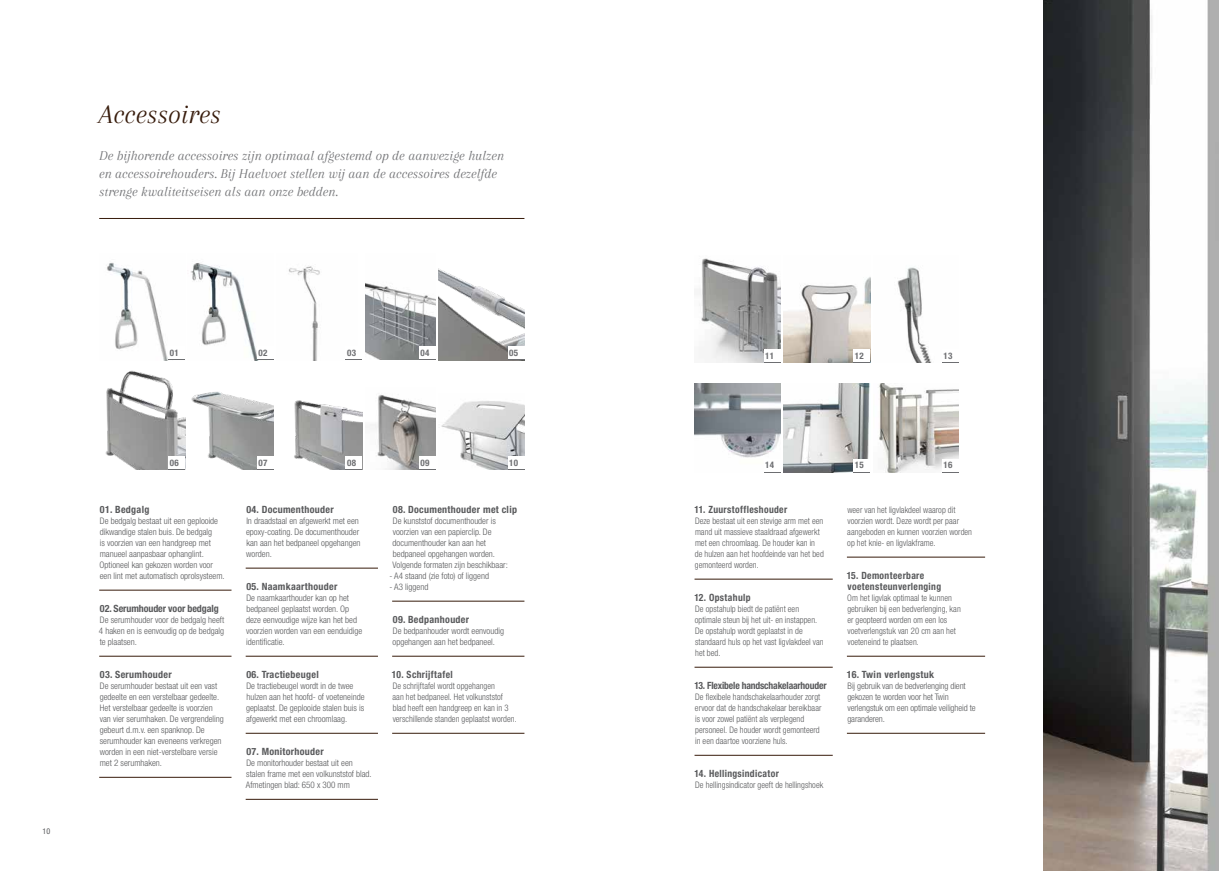
<style>
.page{position:relative;width:1219px;height:871px;background:#fff}
.page>*{position:absolute;margin:0;border:0;box-sizing:border-box;transform-origin:0 0}
.t1{font:italic 28px "Arapey";color:#371b0b}
.t2{font:italic 14px/18px "Arapey";color:#6d6e71}
.t3{font:700 condensed 10px "Helvetica Neue LT Std";letter-spacing:.03em;color:#58595b}
.t4{font:700 condensed 10px/11px "Helvetica Neue LT Std";letter-spacing:.03em;color:#58595b;scale:.96 1}
.t5{font:700 condensed 10px "Helvetica Neue LT Std";letter-spacing:-.015em;color:#58595b;scale:.96 1}
.t6{font:700 condensed 10px "Helvetica Neue LT Std";letter-spacing:-.01em;color:#58595b}
.t7{font:300 condensed 9px/11px "Helvetica Neue LT Std";color:#58595b}
.t8{font:300 condensed 9px/11px "Helvetica Neue LT Std";color:#58595b;scale:.96 1}
.t9{font:700 condensed 9px "Helvetica Neue LT Std";letter-spacing:.03em;color:#6d6e71}
.t10{font:condensed 8px "Helvetica Neue LT Std";color:#58595b}
</style>
<div class="page">
<img style="left:879px;top:384px;width:80px;height:88px">
<img style="left:699px;top:258px;width:81px;height:105px">
<svg style="left:764px;top:361px;width:16px;height:2px"></svg>
<div style="left:764px;top:349px;width:16px;height:12px;background:#fff"></div>
<img style="left:783px;top:277px;width:87px;height:86px">
<img style="left:897px;top:267px;width:35px;height:96px">
<img style="left:694px;top:384px;width:86px;height:74px">
<svg style="left:853px;top:361px;width:17px;height:2px"></svg>
<div style="left:853px;top:349px;width:17px;height:12px;background:#fff"></div>
<svg style="left:942px;top:362px;width:17px;height:1px"></svg>
<img style="left:783px;top:384px;width:87px;height:88px">
<svg style="left:853px;top:471px;width:17px;height:1px"></svg>
<div style="left:853px;top:459px;width:17px;height:12px;background:#fff"></div>
<img style="left:107px;top:263px;width:61px;height:97px">
<svg style="left:168px;top:359px;width:17px;height:1px"></svg>
<img style="left:191px;top:263px;width:66px;height:97px">
<img style="left:289px;top:266px;width:57px;height:94px">
<img style="left:365px;top:283px;width:71px;height:76px">
<img style="left:439px;top:269px;width:85px;height:91px">
<svg style="left:257px;top:359px;width:17px;height:1px"></svg>
<svg style="left:346px;top:359px;width:16px;height:1px"></svg>
<svg style="left:419px;top:358px;width:17px;height:2px"></svg>
<div style="left:419px;top:346px;width:17px;height:12px;background:#fff"></div>
<svg style="left:508px;top:358px;width:16px;height:2px"></svg>
<div style="left:508px;top:346px;width:16px;height:12px;background:#fff"></div>
<img style="left:105px;top:370px;width:80px;height:99px">
<svg style="left:168px;top:468px;width:17px;height:1px"></svg>
<div style="left:168px;top:456px;width:17px;height:12px;background:#fff"></div>
<img style="left:191px;top:391px;width:83px;height:78px">
<img style="left:294px;top:400px;width:68px;height:69px">
<img style="left:370px;top:395px;width:66px;height:74px">
<img style="left:441px;top:401px;width:83px;height:68px">
<svg style="left:257px;top:468px;width:17px;height:1px"></svg>
<div style="left:257px;top:456px;width:17px;height:12px;background:#fff"></div>
<svg style="left:346px;top:468px;width:16px;height:1px"></svg>
<div style="left:346px;top:456px;width:16px;height:12px;background:#fff"></div>
<svg style="left:419px;top:468px;width:17px;height:1px"></svg>
<div style="left:419px;top:456px;width:17px;height:12px;background:#fff"></div>
<svg style="left:508px;top:468px;width:16px;height:1px"></svg>
<div style="left:508px;top:456px;width:16px;height:12px;background:#fff"></div>
<img style="left:1043px;top:0;width:176px;height:870px">
<svg style="left:942px;top:471px;width:17px;height:1px"></svg>
<div style="left:942px;top:459px;width:17px;height:12px;background:#fff"></div>
<hr style="left:99px;top:218px;width:425px;height:1px;background:#371b0b">
<hr style="left:99px;top:589px;width:132px;height:1px;background:#371b0b">
<hr style="left:99px;top:655px;width:132px;height:1px;background:#371b0b">
<hr style="left:99px;top:776px;width:132px;height:1px;background:#371b0b">
<hr style="left:246px;top:567px;width:132px;height:1px;background:#371b0b">
<hr style="left:246px;top:655px;width:132px;height:1px;background:#371b0b">
<hr style="left:246px;top:732px;width:132px;height:1px;background:#371b0b">
<hr style="left:246px;top:798px;width:132px;height:1px;background:#371b0b">
<hr style="left:392px;top:600px;width:132px;height:1px;background:#371b0b">
<hr style="left:392px;top:655px;width:132px;height:1px;background:#371b0b">
<hr style="left:392px;top:732px;width:132px;height:1px;background:#371b0b">
<hr style="left:694px;top:578px;width:139px;height:1px;background:#371b0b">
<hr style="left:694px;top:666px;width:139px;height:1px;background:#371b0b">
<hr style="left:694px;top:754px;width:139px;height:1px;background:#371b0b">
<hr style="left:847px;top:556px;width:138px;height:1px;background:#371b0b">
<hr style="left:847px;top:655px;width:138px;height:1px;background:#371b0b">
<hr style="left:847px;top:732px;width:138px;height:1px;background:#371b0b">
<h1 class="t1" style="left:99px;top:99px;width:123px">Accessoires</h1>
<h2 class="t2" style="left:99px;top:146px;width:406px">De bijhorende accessoires zijn optimaal afgestemd op de aanwezige hulzen en accessoirehouders. Bij Haelvoet stellen wij aan de accessoires dezelfde strenge kwaliteitseisen als aan onze bedden.</h2>
<p class="t10" style="left:43px;top:825px;width:9px">10</p>
<p class="t9" style="left:170px;top:347px;width:10px">01</p>
<p class="t9" style="left:258px;top:347px;width:10px">02</p>
<p class="t9" style="left:347px;top:347px;width:10px">03</p>
<p class="t9" style="left:421px;top:347px;width:10px">04</p>
<p class="t9" style="left:509px;top:347px;width:10px">05</p>
<p class="t9" style="left:765px;top:350px;width:10px">11</p>
<p class="t9" style="left:855px;top:350px;width:10px">12</p>
<p class="t9" style="left:944px;top:350px;width:10px">13</p>
<p class="t9" style="left:170px;top:456px;width:10px">06</p>
<p class="t9" style="left:258px;top:456px;width:10px">07</p>
<p class="t9" style="left:347px;top:456px;width:10px">08</p>
<p class="t9" style="left:421px;top:456px;width:10px">09</p>
<p class="t9" style="left:509px;top:456px;width:10px">10</p>
<p class="t9" style="left:944px;top:459px;width:10px">16</p>
<p class="t9" style="left:765px;top:459px;width:10px">14</p>
<p class="t9" style="left:855px;top:459px;width:10px">15</p>
<p class="t3" style="left:100px;top:503px;width:51px">01. Bedgalg</p>
<p class="t7" style="left:100px;top:514px;width:127px">De bedgalg bestaat uit een geplooide dikwandige stalen buis. De bedgalg<br>is voorzien van een handgreep met manueel aanpasbaar ophanglint.<br>Optioneel kan gekozen worden voor een lint met automatisch oprolsysteem.</p>
<p class="t6" style="left:100px;top:602px;width:120px">02. Serumhouder voor bedgalg</p>
<p class="t7" style="left:99px;top:613px;width:127px;text-align:justify">De serumhouder voor de bedgalg heeft 4 haken en is eenvoudig op de bedgalg te plaatsen.</p>
<p class="t3" style="left:100px;top:668px;width:73px">03. Serumhouder</p>
<p class="t7" style="left:100px;top:679px;width:126px">De serumhouder bestaat uit een vast gedeelte en een verstelbaar gedeelte.<br>Het verstelbaar gedeelte is voorzien van vier serumhaken. De vergrendeling gebeurt d.m.v. een spanknop. De serumhouder kan eveneens verkregen worden in een niet-verstelbare versie met 2 serumhaken.</p>
<p class="t3" style="left:246px;top:503px;width:89px">04. Documenthouder</p>
<p class="t7" style="left:246px;top:514px;width:116px">In draadstaal en afgewerkt met een epoxy-coating. De documenthouder kan aan het bedpaneel opgehangen worden.</p>
<p class="t3" style="left:246px;top:580px;width:93px">05. Naamkaarthouder</p>
<p class="t7" style="left:246px;top:591px;width:118px">De naamkaarthouder kan op het bedpaneel geplaatst worden. Op deze eenvoudige wijze kan het bed voorzien worden van een eenduidige identificatie.</p>
<p class="t3" style="left:246px;top:668px;width:74px">06. Tractiebeugel</p>
<p class="t7" style="left:246px;top:679px;width:120px">De tractiebeugel wordt in de twee hulzen aan het hoofd- of voeteneinde geplaatst. De geplooide stalen buis is afgewerkt met een chroomlaag.</p>
<p class="t3" style="left:246px;top:745px;width:79px">07. Monitorhouder</p>
<p class="t7" style="left:246px;top:756px;width:127px">De monitorhouder bestaat uit een stalen frame met een volkunststof blad.<br>Afmetingen blad: 650 x 300 mm</p>
<p class="t3" style="left:393px;top:503px;width:126px">08. Documenthouder met clip</p>
<p class="t7" style="left:393px;top:514px;width:117px">De kunststof documenthouder is voorzien van een papierclip. De documenthouder kan aan het bedpaneel opgehangen worden.<br>Volgende formaten zijn beschikbaar:</p>
<p class="t7" style="left:389px;top:569px;width:101px">- A4 staand (zie foto) of liggend</p>
<p class="t7" style="left:389px;top:580px;width:40px">- A3 liggend</p>
<p class="t3" style="left:393px;top:613px;width:78px">09. Bedpanhouder</p>
<p class="t7" style="left:393px;top:624px;width:113px">De bedpanhouder wordt eenvoudig opgehangen aan het bedpaneel.</p>
<p class="t4" style="left:392px;top:668px;width:65px">10. Schrijftafel</p>
<p class="t8" style="left:392px;top:679px;width:131px">De schrijftafel wordt opgehangen<br>aan het bedpaneel. Het volkunststof blad heeft een handgreep en kan in 3 verschillende standen geplaatst worden.</p>
<p class="t4" style="left:694px;top:503px;width:98px">11. Zuurstoffleshouder</p>
<p class="t8" style="left:695px;top:514px;width:136px">Deze bestaat uit een stevige arm met een mand uit massieve staaldraad afgewerkt met een chroomlaag. De houder kan in de hulzen aan het hoofdeinde van het bed gemonteerd worden.</p>
<p class="t4" style="left:694px;top:591px;width:60px">12. Opstahulp</p>
<p class="t8" style="left:695px;top:602px;width:136px">De opstahulp biedt de patiënt een optimale steun bij het uit- en instappen.<br>De opstahulp wordt geplaatst in de standaard huls op het vast ligvlakdeel van het bed.</p>
<p class="t5" style="left:694px;top:679px;width:139px">13. Flexibele handschakelaarhouder</p>
<p class="t8" style="left:695px;top:690px;width:133px">De flexibele handschakelaarhouder zorgt ervoor dat de handschakelaar bereikbaar is voor zowel patiënt als verplegend personeel. De houder wordt gemonteerd in een daartoe voorziene huls.</p>
<p class="t4" style="left:694px;top:767px;width:90px">14. Hellingsindicator</p>
<p class="t8" style="left:695px;top:778px;width:135px">De hellingsindicator geeft de hellingshoek</p>
<p class="t8" style="left:847px;top:503px;width:132px">weer van het ligvlakdeel waarop dit voorzien wordt. Deze wordt per paar aangeboden en kunnen voorzien worden op het knie- en ligvlakframe.</p>
<p class="t4" style="left:847px;top:569px;width:100px">15. Demonteerbare voetensteunverlenging</p>
<p class="t8" style="left:847px;top:591px;width:120px">Om het ligvlak optimaal te kunnen gebruiken bij een bedverlenging, kan er geopteerd worden om een los voetverlengstuk van 20 cm aan het voeteneind te plaatsen.</p>
<p class="t3" style="left:847px;top:668px;width:89px">16. Twin verlengstuk</p>
<p class="t7" style="left:847px;top:679px;width:130px">Bij gebruik van de bedverlenging dient gekozen te worden voor het Twin verlengstuk om een optimale veiligheid te garanderen.</p>
</div>
